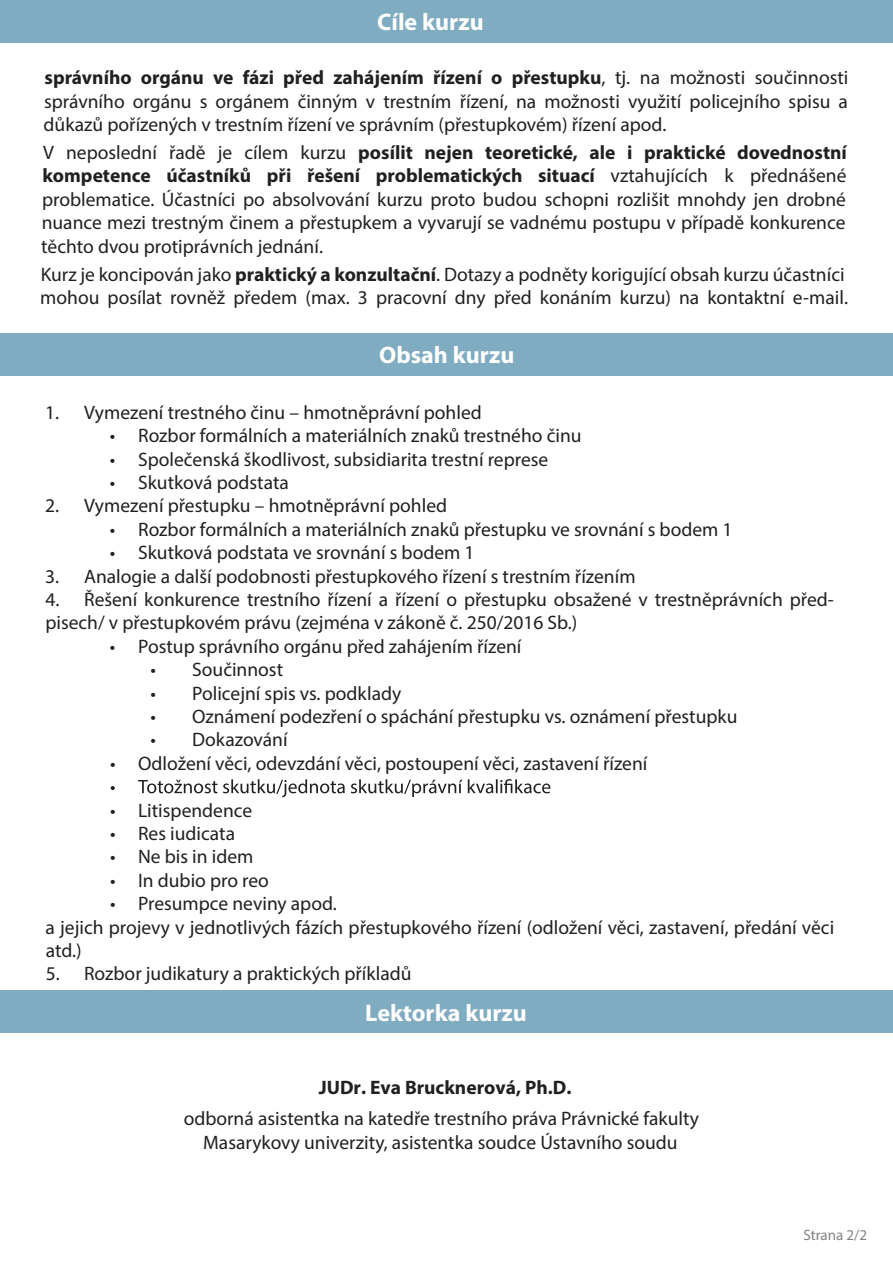
<style>
.page{position:relative;width:893px;height:1263px;background:#fff}
.page>*{position:absolute;margin:0;border:0;box-sizing:border-box;transform-origin:0 0}
.t1{font:700 24px "Myriad Pro";color:#fff}
.t2{font:19.5px/23.4px "Myriad Pro";color:#221f20}
.t3{font:700 19.5px "Myriad Pro";color:#221f20}
.t4{font:15px "Myriad Pro";color:#808284}
.s1{font-weight:700}
</style>
<div class="page">
<div style="left:0;top:333px;width:893px;height:42px;background:#80acc1"></div>
<div style="left:0;top:990px;width:893px;height:42px;background:#80acc1"></div>
<svg style="left:111px;top:779px;width:439px;height:18px"></svg>
<div style="left:0;top:0;width:893px;height:42px;background:#80acc1"></div>
<p class="t1" style="left:377px;top:6px;width:108px">Cíle kurzu</p>
<p class="t2" style="left:44px;top:66px;width:806px;text-align:justify"><span class="s1">správního orgánu ve fázi před zahájením řízení o přestupku</span>, tj. na možnosti součinnosti správního orgánu s orgánem činným v trestním řízení, na možnosti využití policejního spisu a důkazů pořízených v trestním řízení ve správním (přestupkovém) řízení apod.</p>
<p class="t2" style="left:41px;top:141px;width:807px;text-align:justify">V neposlední řadě je cílem kurzu <span class="s1">posílit nejen teoretické, ale i praktické dovednostní kompetence účastníků při řešení problematických situací</span> vztahujících k přednášené problematice. Účastníci po absolvování kurzu proto budou schopni rozlišit mnohdy jen drobné nuance mezi trestným činem a přestupkem a vyvarují se vadnému postupu v případě konkurence těchto dvou protiprávních jednání.</p>
<p class="t2" style="left:40px;top:262px;width:809px">Kurz je koncipován jako <span class="s1">praktický a konzultační</span>. Dotazy a podněty korigující obsah kurzu účastníci mohou posílat rovněž předem (max. 3 pracovní dny před konáním kurzu) na kontaktní e-mail.</p>
<p class="t1" style="left:379px;top:339px;width:137px">Obsah kurzu</p>
<p class="t2" style="left:45px;top:400px;width:438px">1. Vymezení trestného činu – hmotněprávní pohled</p>
<p class="t2" style="left:110px;top:424px;width:473px">• Rozbor formálních a materiálních znaků trestného činu</p>
<p class="t2" style="left:110px;top:447px;width:440px">• Společenská škodlivost, subsidiarita trestní represe</p>
<p class="t2" style="left:110px;top:470px;width:181px">• Skutková podstata</p>
<p class="t2" style="left:45px;top:494px;width:403px">2. Vymezení přestupku – hmotněprávní pohled</p>
<p class="t2" style="left:110px;top:517px;width:624px">• Rozbor formálních a materiálních znaků přestupku ve srovnání s bodem 1</p>
<p class="t2" style="left:110px;top:541px;width:366px">• Skutková podstata ve srovnání s bodem 1</p>
<p class="t2" style="left:45px;top:564px;width:592px">3. Analogie a další podobnosti přestupkového řízení s trestním řízením</p>
<p class="t2" style="left:45px;top:587px;width:790px">4. Řešení konkurence trestního řízení a řízení o přestupku obsažené v trestněprávních před&shy;pisech/ v přestupkovém právu (zejména v zákoně č. 250/2016 Sb.)</p>
<p class="t2" style="left:110px;top:634px;width:413px">• Postup správního orgánu před zahájením řízení</p>
<p class="t2" style="left:150px;top:658px;width:134px">• Součinnost</p>
<p class="t2" style="left:150px;top:681px;width:252px">• Policejní spis vs. podklady</p>
<p class="t2" style="left:150px;top:704px;width:588px">• Oznámení podezření o spáchání přestupku vs. oznámení přestupku</p>
<p class="t2" style="left:151px;top:728px;width:139px">• Dokazování</p>
<p class="t2" style="left:110px;top:751px;width:539px">• Odložení věci, odevzdání věci, postoupení věci, zastavení řízení</p>
<p class="t2" style="left:110px;top:798px;width:144px">• Litispendence</p>
<p class="t2" style="left:110px;top:821px;width:127px">• Res iudicata</p>
<p class="t2" style="left:110px;top:845px;width:145px">• Ne bis in idem</p>
<p class="t2" style="left:110px;top:868px;width:160px">• In dubio pro reo</p>
<p class="t2" style="left:46px;top:892px;width:790px;text-indent:64px">• Presumpce neviny apod.<br>a jejich projevy v jednotlivých fázích přestupkového řízení (odložení věci, zastavení, předání věci atd.)</p>
<p class="t2" style="left:46px;top:962px;width:368px">5. Rozbor judikatury a praktických příkladů</p>
<p class="t1" style="left:365px;top:998px;width:163px">Lektorka kurzu</p>
<p class="t3" style="left:319px;top:1074px;width:254px">JUDr. Eva Brucknerová, Ph.D.</p>
<p class="t2" style="left:184px;top:1107px;width:517px;text-align:center">odborná asistentka na katedře trestního práva Právnické fakulty<br>Masarykovy univerzity, asistentka soudce Ústavního soudu</p>
<p class="t4" style="left:803px;top:1225px;width:65px">Strana 2/2</p>
</div>
